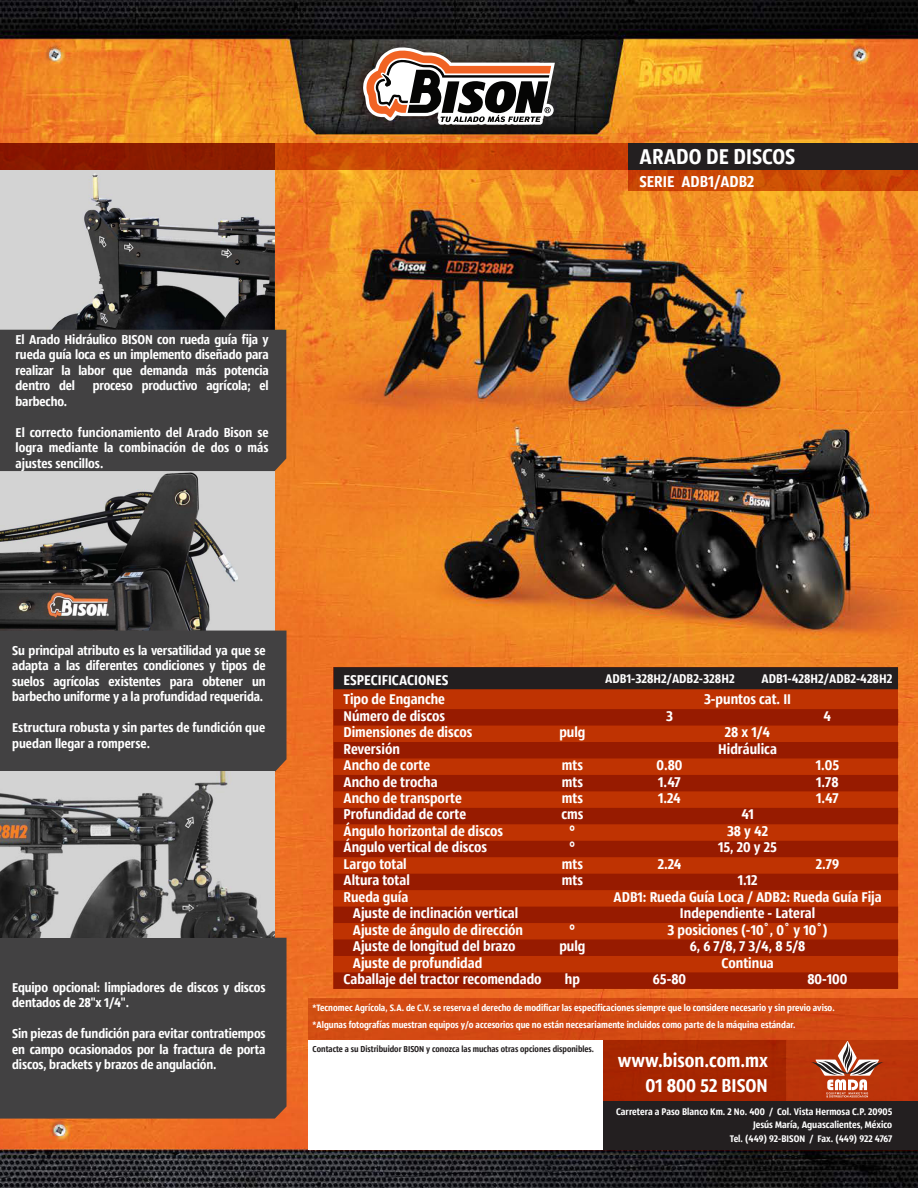
<style>
.page{position:relative;width:918px;height:1188px;background:#fff}
.page>*{position:absolute;margin:0;border:0;box-sizing:border-box;transform-origin:0 0}
.t1{font:22.5px "Sansus Webissimo";color:#fff}
.t2{font:19.5px/25.2px "Sansus Webissimo";color:#fff;text-align:right}
.t3{font:16.5px "Sansus Webissimo";color:#fff}
.t4{font:14.85px/16.5px "Sansus Webissimo";color:#fff;text-align:center}
.t5{font:14.7px/16.5px "Sansus Webissimo";color:#fff;text-align:center}
.t6{font:13.5px/15.6px "Sansus Webissimo";letter-spacing:-.01em;color:#fff;text-align:justify}
.t7{font:13.2px "Sansus Webissimo";color:#fff}
.t8{font:10.05px/13.5px "Sansus Webissimo";color:#fff;text-align:right}
.t9{font:9.75px/16.5px "Sansus Webissimo";color:#fff}
.t10{font:9px "Sansus Webissimo";color:#231f20}
</style>
<div class="page">
<img style="left:0;top:0;width:918px;height:1188px">
<svg style="left:0;top:144px;width:628px;height:26px;background:#ac2f02"></svg>
<div style="left:628px;top:144px;width:290px;height:26px;background:#231f20"></div>
<svg style="left:628px;top:170px;width:290px;height:21px;background:#ca4805"></svg>
<img style="left:0;top:170px;width:275px;height:160px">
<img style="left:0;top:471px;width:275px;height:160px">
<div style="left:0;top:631px;width:287px;height:141px;background:#424142"></div>
<div style="left:0;top:330px;width:286px;height:141px;background:#424142"></div>
<div style="left:0;top:938px;width:287px;height:181px;background:#424142"></div>
<div style="left:308px;top:998px;width:610px;height:152px;background:#d24a13"></div>
<div style="left:308px;top:1040px;width:294px;height:109px;background:#fff"></div>
<svg style="left:602px;top:1040px;width:316px;height:110px;background:#722d1a"></svg>
<div style="left:334px;top:667px;width:564px;height:322px;background:#bf3302"></div>
<div style="left:334px;top:667px;width:564px;height:22px;background:#231f20"></div>
<div style="left:334px;top:709px;width:564px;height:17px;background:#971b00"></div>
<div style="left:334px;top:742px;width:564px;height:16px;background:#971b00"></div>
<div style="left:334px;top:775px;width:564px;height:16px;background:#971b00"></div>
<div style="left:334px;top:808px;width:564px;height:16px;background:#971b00"></div>
<div style="left:334px;top:841px;width:564px;height:16px;background:#971b00"></div>
<div style="left:334px;top:874px;width:564px;height:16px;background:#971b00"></div>
<div style="left:334px;top:907px;width:564px;height:16px;background:#971b00"></div>
<div style="left:334px;top:940px;width:564px;height:16px;background:#971b00"></div>
<div style="left:334px;top:972px;width:564px;height:17px;background:#971b00"></div>
<img style="left:0;top:772px;width:275px;height:166px">
<svg style="left:363px;top:47px;width:192px;height:78px"></svg>
<p class="t6" style="left:16px;top:331px;width:255px">El Arado Hidráulico BISON con rueda guía fija y rueda guía loca es un implemento diseñado para realizar la labor que demanda más potencia dentro del</p>
<p class="t6" style="left:93px;top:378px;width:178px">proceso productivo agrícola; el</p>
<p class="t6" style="left:16px;top:393px;width:53px">barbecho.</p>
<p class="t6" style="left:16px;top:424px;width:254px">El correcto funcionamiento del Arado Bison se logra mediante la combinación de dos o más ajustes sencillos.</p>
<h1 class="t1" style="left:640px;top:143px;width:157px">ARADO DE DISCOS</h1>
<p class="t3" style="left:639px;top:171px;width:117px">SERIE ADB1/ADB2</p>
<p class="t6" style="left:12px;top:642px;width:255px">Su principal atributo es la versatilidad ya que se adapta a las diferentes condiciones y tipos de suelos agrícolas existentes para obtener un barbecho uniforme y a la profundidad requerida.</p>
<p class="t6" style="left:12px;top:720px;width:254px">Estructura robusta y sin partes de fundición que puedan llegar a romperse.</p>
<p class="t6" style="left:12px;top:979px;width:255px">Equipo opcional: limpiadores de discos y discos dentados de 28"x 1/4".</p>
<p class="t6" style="left:12px;top:1026px;width:255px">Sin piezas de fundición para evitar contratiempos en campo ocasionados por la fractura de porta discos, brackets y brazos de angulación.</p>
<p class="t4" style="left:343px;top:671px;width:106px">ESPECIFICACIONES</p>
<p class="t7" style="left:605px;top:670px;width:131px">ADB1-328H2/ADB2-328H2</p>
<p class="t7" style="left:762px;top:670px;width:132px">ADB1-428H2/ADB2-428H2</p>
<p class="t4" style="left:343px;top:691px;width:161px;text-align:left">Tipo de Enganche<br>Número de discos<br>Dimensiones de discos<br>Reversión<br>Ancho de corte<br>Ancho de trocha<br>Ancho de transporte<br>Profundidad de corte<br>Ángulo horizontal de discos<br>Ángulo vertical de discos<br>Largo total<br>Altura total<br>Rueda guía</p>
<p class="t4" style="left:353px;top:905px;width:167px">Ajuste de inclinación vertical</p>
<p class="t4" style="left:353px;top:921px;width:172px">Ajuste de ángulo de dirección</p>
<p class="t4" style="left:353px;top:937px;width:164px">Ajuste de longitud del brazo</p>
<p class="t4" style="left:353px;top:954px;width:131px">Ajuste de profundidad</p>
<p class="t4" style="left:343px;top:970px;width:200px">Caballaje del tractor recomendado</p>
<p class="t4" style="left:704px;top:691px;width:89px">3-puntos cat. II</p>
<p class="t4" style="left:718px;top:724px;width:60px">28 x 1/4<br>Hidráulica</p>
<p class="t5" style="left:666px;top:707px;width:8px">3</p>
<p class="t4" style="left:656px;top:756px;width:28px;text-align:left">0.80<br>1.47<br>1.24</p>
<p class="t5" style="left:824px;top:707px;width:9px">4</p>
<p class="t4" style="left:816px;top:756px;width:25px;text-align:justify">1.05<br>1.78<br>1.47</p>
<p class="t5" style="left:559px;top:724px;width:28px">pulg</p>
<p class="t5" style="left:561px;top:756px;width:23px">mts mts mts cms °<br>° mts mts</p>
<p class="t4" style="left:569px;top:921px;width:8px">°</p>
<p class="t5" style="left:559px;top:937px;width:28px">pulg</p>
<p class="t5" style="left:565px;top:970px;width:17px">hp</p>
<p class="t4" style="left:718px;top:806px;width:60px">41<br>38 y 42<br>15, 20 y 25</p>
<p class="t4" style="left:614px;top:872px;width:270px">1.12<br>ADB1: Rueda Guía Loca / ADB2: Rueda Guía Fija<br>Independiente - Lateral<br>3 posiciones (-10˚, 0˚ y 10˚)<br>6, 6 7/8, 7 3/4, 8 5/8<br>Continua</p>
<p class="t4" style="left:658px;top:855px;width:25px">2.24</p>
<p class="t4" style="left:816px;top:855px;width:25px">2.79</p>
<p class="t4" style="left:653px;top:970px;width:35px">65-80</p>
<p class="t4" style="left:807px;top:970px;width:42px">80-100</p>
<p class="t9" style="left:313px;top:999px;width:524px">*Tecnomec Agrícola, S.A. de C.V. se reserva el derecho de modificar las especificaciones siempre que lo considere necesario y sin previo aviso. *Algunas fotografías muestran equipos y/o accesorios que no están necesariamente incluidos como parte de la máquina estándar.</p>
<p class="t10" style="left:313px;top:1044px;width:283px">Contacte a su Distribuidor BISON y conozca las muchas otras opciones disponibles.</p>
<h2 class="t2" style="left:618px;top:1047px;width:152px">www.bison.com.mx<br>01 800 52 BISON</h2>
<p class="t8" style="left:616px;top:1105px;width:278px">Carretera a Paso Blanco Km. 2 No. 400 / Col. Vista Hermosa C.P. 20905<br>Jesús María, Aguascalientes, México<br>Tel. (449) 92-BISON / Fax. (449) 922 4767</p>
</div>
